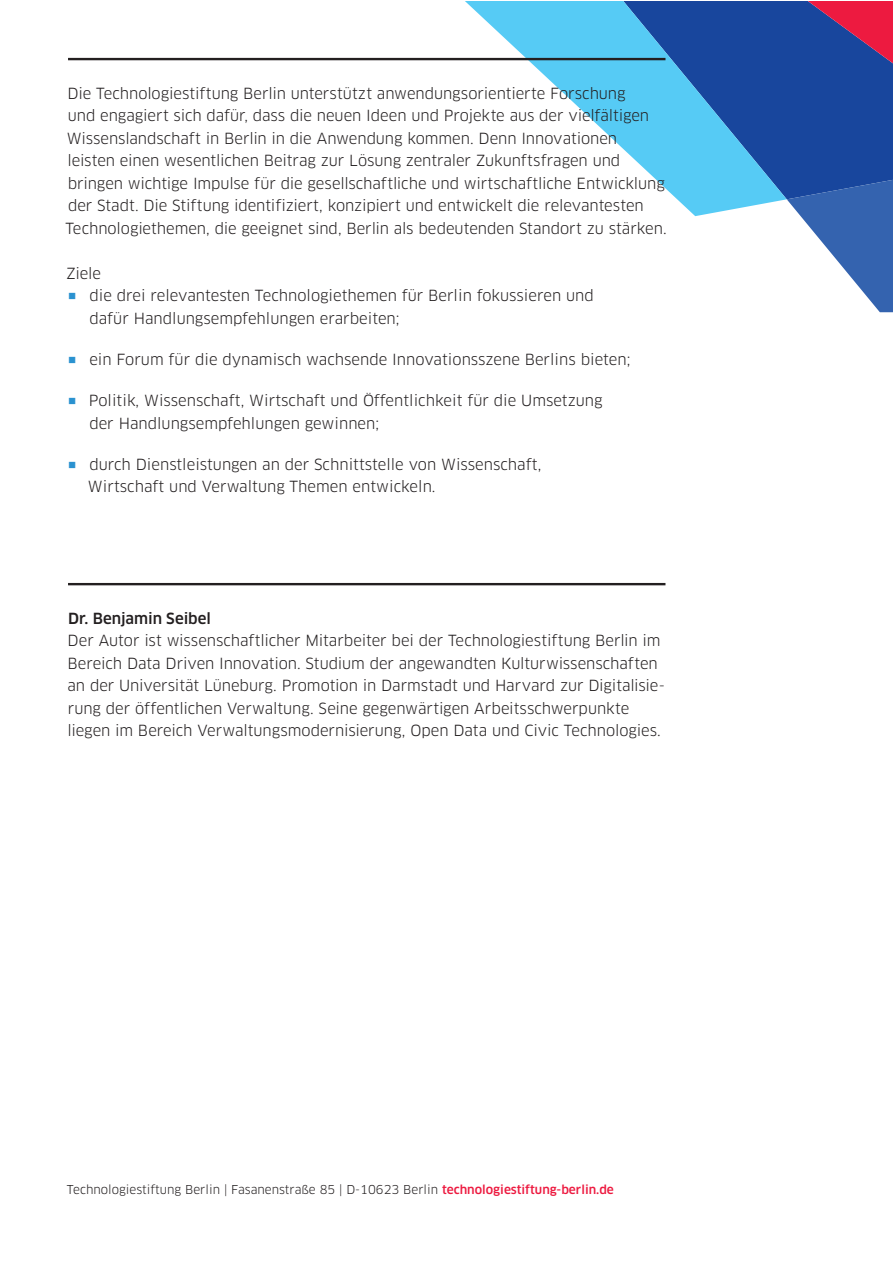
<style>
.page{position:relative;width:893px;height:1263px;background:#fff}
.page>*{position:absolute;margin:0;border:0;box-sizing:border-box;transform-origin:0 0}
.t1{font:15px/22.5px "Clan OT";letter-spacing:-.005em;color:#231f20}
.t2{font:500 15px "Clan OT";letter-spacing:-.005em;color:#231f20}
.t3{font:12px "Clan OT";color:#231f20}
.s1{font-weight:500;color:#ed1a40}
</style>
<div class="page">
<div style="left:787px;top:1px;width:105px;height:179px;background:#18469d"></div>
<svg style="left:787px;top:180px;width:105px;height:132px"></svg>
<svg style="left:464px;top:1px;width:323px;height:215px"></svg>
<svg style="left:806px;top:1px;width:86px;height:62px;background:#803170"></svg>
<hr style="left:68px;top:58px;width:597px;height:2px;background:#231f20">
<hr style="left:68px;top:583px;width:597px;height:2px;background:#231f20">
<p class="t1" style="left:65px;top:82px;width:603px">Die Technologiestiftung Berlin unterstützt anwendungsorientierte Forschung<br>und engagiert sich dafür, dass die neuen Ideen und Projekte aus der vielfältigen Wissenslandschaft in Berlin in die Anwendung kommen. Denn Innovationen leisten einen wesentlichen Beitrag zur Lösung zentraler Zukunftsfragen und bringen wichtige Impulse für die gesellschaftliche und wirtschaftliche Entwicklung der Stadt. Die Stiftung identifiziert, konzipiert und entwickelt die relevantesten Technologiethemen, die geeignet sind, Berlin als bedeutenden Standort zu stärken.</p>
<p class="t1" style="left:89px;top:262px;width:506px;text-indent:-23px">Ziele<br>die drei relevantesten Technologiethemen für Berlin fokussieren und dafür Handlungsempfehlungen erarbeiten;</p>
<p class="t1" style="left:89px;top:348px;width:542px">ein Forum für die dynamisch wachsende Innovationsszene Berlins bieten;</p>
<p class="t1" style="left:89px;top:389px;width:515px">Politik, Wissenschaft, Wirtschaft und Öffentlichkeit für die Umsetzung der Handlungsempfehlungen gewinnen;</p>
<p class="t1" style="left:88px;top:453px;width:455px">durch Dienstleistungen an der Schnittstelle von Wissenschaft,<br>Wirtschaft und Verwaltung Themen entwickeln.</p>
<p class="t2" style="left:68px;top:609px;width:145px">Dr. Benjamin Seibel</p>
<p class="t1" style="left:67px;top:629px;width:599px">Der Autor ist wissenschaftlicher Mitarbeiter bei der Technologiestiftung Berlin im Bereich Data Driven Innovation. Studium der angewandten Kulturwissenschaften an der Universität Lüneburg. Promotion in Darmstadt und Harvard zur Digitalisie&shy;rung der öffentlichen Verwaltung. Seine gegenwärtigen Arbeitsschwerpunkte liegen im Bereich Verwaltungsmodernisierung, Open Data und Civic Technologies.</p>
<p class="t3" style="left:67px;top:1182px;width:549px">Technologiestiftung Berlin | Fasanenstraße 85 | D-10623 Berlin <span class="s1">technologiestiftung-berlin.de</span></p>
</div>
